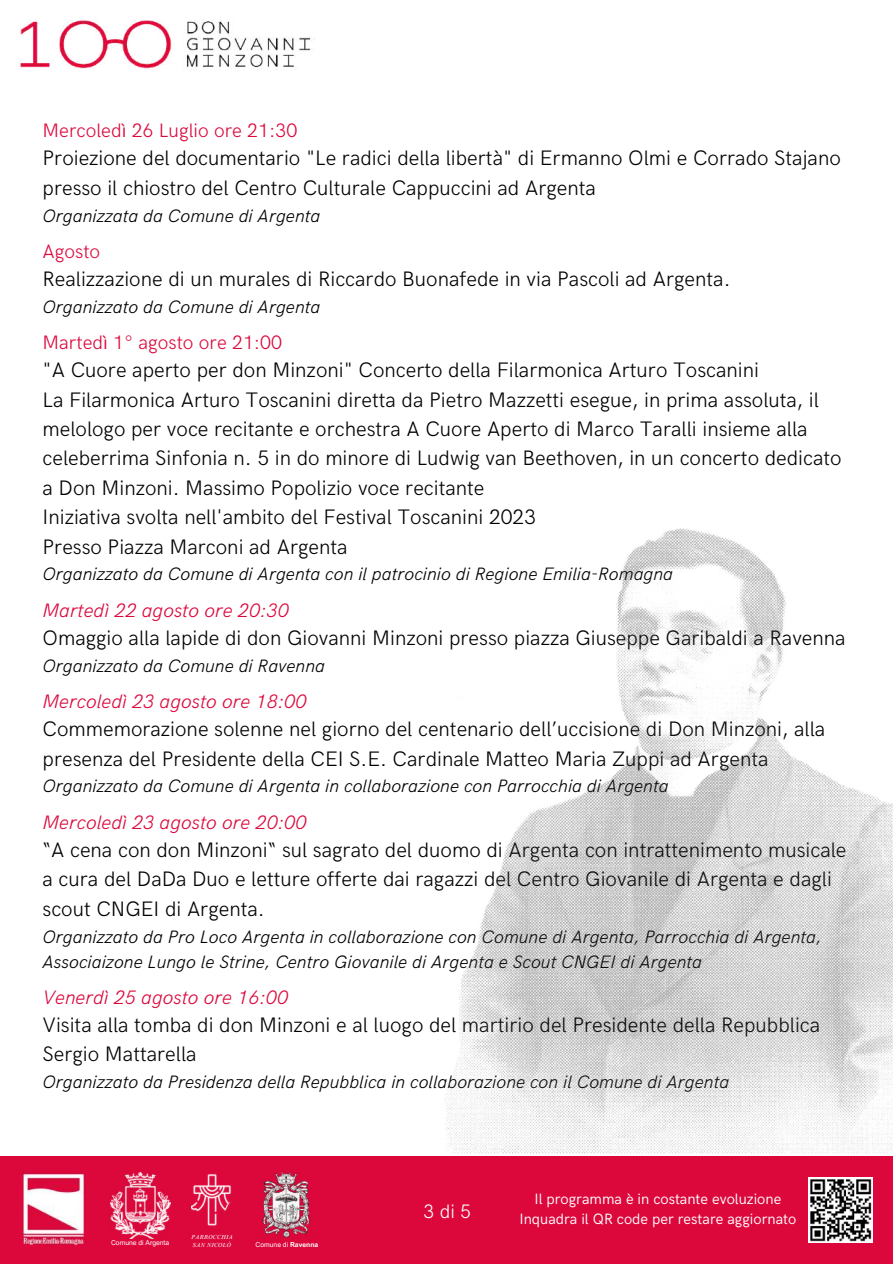
<style>
.page{position:relative;width:893px;height:1264px;background:#fff}
.page>*{position:absolute;margin:0;border:0;box-sizing:border-box;transform-origin:0 0}
.t1{font:300 21px/29.4px "HK Grotesk";color:#000}
.t2{font:italic 300 19.5px "HK Grotesk";color:#dc083c}
.t3{font:300 19.5px "HK Grotesk";color:#dc083c}
.t4{font:300 19.5px "HK Grotesk";color:#fff}
.t5{font:italic 300 18px/25px "HK Grotesk";color:#000}
.t6{font:15px/20.2px "HK Grotesk";color:#fff;text-align:center}
.t7{font:6.75px "Arial MT Pro";color:#fff}
.t8{font:italic 6px "Times NRMT Pro";color:#fff}
.s1{font-weight:700}
</style>
<div class="page">
<img style="left:20px;top:19px;width:295px;height:51px">
<div style="left:0;top:1156px;width:892px;height:107px;background:#dc083c"></div>
<img style="left:21px;top:1172px;width:64px;height:74px">
<img style="left:808px;top:1209px;width:64px;height:32px">
<img style="left:191px;top:1173px;width:41px;height:53px">
<img style="left:111px;top:1172px;width:59px;height:65px">
<img style="left:444px;top:528px;width:448px;height:681px">
<img style="left:262px;top:1172px;width:49px;height:65px">
<p class="t3" style="left:43px;top:119px;width:256px">Mercoledì 26 Luglio ore 21:30</p>
<p class="t1" style="left:43px;top:144px;width:799px">Proiezione del documentario "Le radici della libertà" di Ermanno Olmi e Corrado Stajano presso il chiostro del Centro Culturale Cappuccini ad Argenta</p>
<p class="t5" style="left:43px;top:203px;width:279px">Organizzata da Comune di Argenta</p>
<p class="t3" style="left:43px;top:240px;width:59px">Agosto</p>
<p class="t1" style="left:43px;top:265px;width:689px">Realizzazione di un murales di Riccardo Buonafede in via Pascoli ad Argenta.</p>
<p class="t5" style="left:43px;top:295px;width:279px">Organizzato da Comune di Argenta</p>
<p class="t3" style="left:43px;top:331px;width:241px">Martedì 1° agosto ore 21:00</p>
<p class="t1" style="left:43px;top:356px;width:800px">"A Cuore aperto per don Minzoni" Concerto della Filarmonica Arturo Toscanini<br>La Filarmonica Arturo Toscanini diretta da Pietro Mazzetti esegue, in prima assoluta, il melologo per voce recitante e orchestra A Cuore Aperto di Marco Taralli insieme alla celeberrima Sinfonia n. 5 in do minore di Ludwig van Beethoven, in un concerto dedicato a Don Minzoni. Massimo Popolizio voce recitante<br>Iniziativa svolta nell'ambito del Festival Toscanini 2023<br>Presso Piazza Marconi ad Argenta</p>
<p class="t5" style="left:43px;top:562px;width:632px">Organizzato da Comune di Argenta con il patrocinio di Regione Emilia-Romagna</p>
<p class="t2" style="left:43px;top:599px;width:248px">Martedì 22 agosto ore 20:30</p>
<p class="t1" style="left:43px;top:624px;width:804px">Omaggio alla lapide di don Giovanni Minzoni presso piazza Giuseppe Garibaldi a Ravenna</p>
<p class="t5" style="left:43px;top:653px;width:284px">Organizzato da Comune di Ravenna</p>
<p class="t2" style="left:43px;top:690px;width:265px">Mercoledì 23 agosto ore 18:00</p>
<p class="t1" style="left:43px;top:715px;width:784px">Commemorazione solenne nel giorno del centenario dell’uccisione di Don Minzoni, alla presenza del Presidente della CEI S.E. Cardinale Matteo Maria Zuppi ad Argenta</p>
<p class="t5" style="left:43px;top:774px;width:627px">Organizzato da Comune di Argenta in collaborazione con Parrocchia di Argenta</p>
<p class="t2" style="left:43px;top:811px;width:265px">Mercoledì 23 agosto ore 20:00</p>
<p class="t1" style="left:43px;top:835px;width:805px">“A cena con don Minzoni“ sul sagrato del duomo di Argenta con intrattenimento musicale a cura del DaDa Duo e letture offerte dai ragazzi del Centro Giovanile di Argenta e dagli scout CNGEI di Argenta.</p>
<p class="t5" style="left:43px;top:924px;width:780px">Organizzato da Pro Loco Argenta in collaborazione con Comune di Argenta, Parrocchia di Argenta,<br>Associaizone Lungo le Strine, Centro Giovanile di Argenta e Scout CNGEI di Argenta</p>
<p class="t2" style="left:43px;top:986px;width:247px">Venerdì 25 agosto ore 16:00</p>
<p class="t1" style="left:43px;top:1010px;width:779px">Visita alla tomba di don Minzoni e al luogo del martirio del Presidente della Repubblica<br>Sergio Mattarella</p>
<p class="t5" style="left:43px;top:1070px;width:688px">Organizzato da Presidenza della Repubblica in collaborazione con il Comune di Argenta</p>
<p class="t8" style="left:191px;top:1234px;width:43px">PARROCCHIA</p>
<p class="t7" style="left:111px;top:1239px;width:60px">Comune di Argenta</p>
<p class="t8" style="left:193px;top:1242px;width:40px">SAN NICOLÒ</p>
<p class="t7" style="left:255px;top:1241px;width:64px">Comune di <span class="s1">Ravenna</span></p>
<p class="t4" style="left:423px;top:1200px;width:49px">3di5</p>
<p class="t6" style="left:519px;top:1189px;width:278px">Il programma è in costante evoluzione<br>Inquadra il QR code per restare aggiornato</p>
</div>
